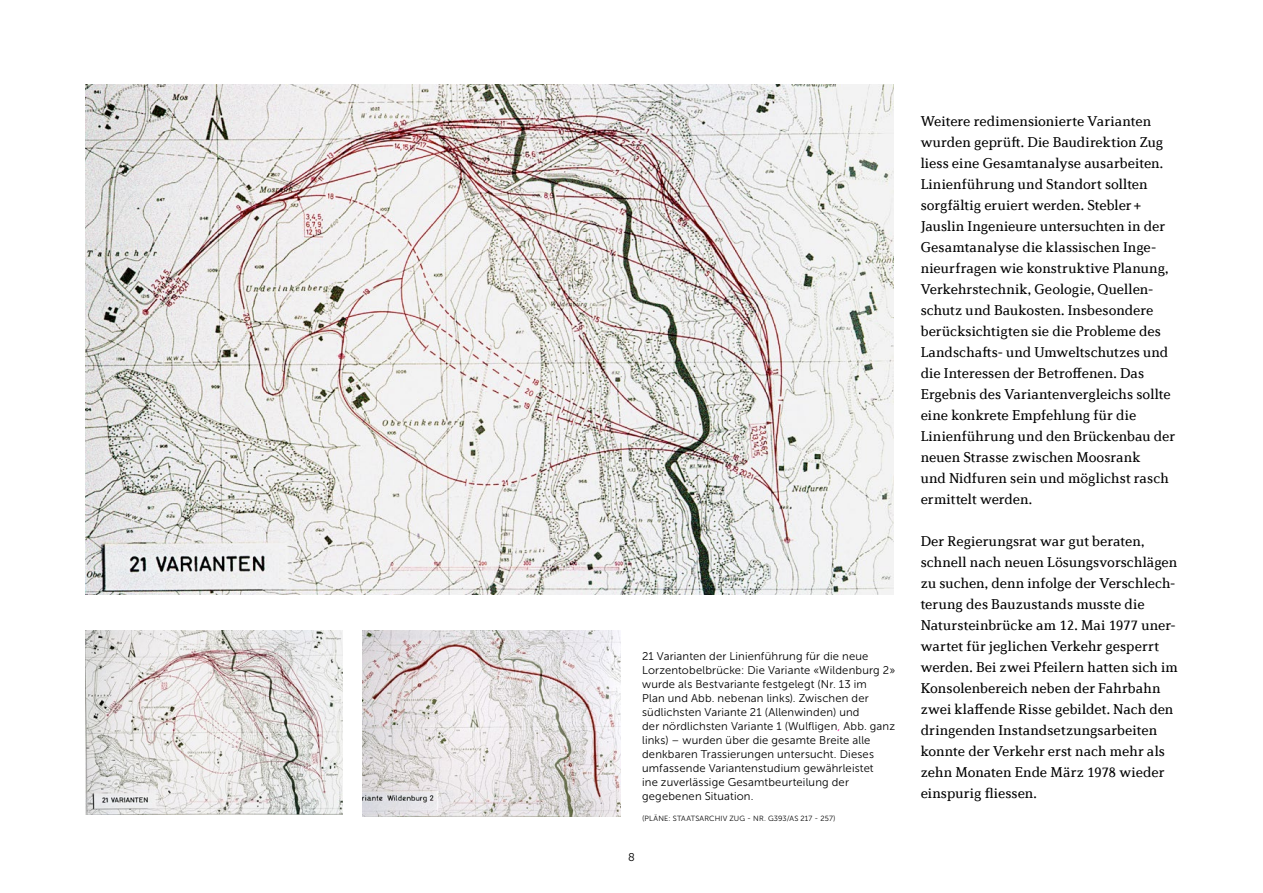
<style>
.page{position:relative;width:1263px;height:893px;background:#fff}
.page>*{position:absolute;margin:0;border:0;box-sizing:border-box;transform-origin:0 0}
.t1{font:15px/21px "Diverda Serif Com";color:#000}
.Bildlegende{font:11.25px/14.1px "Museo Sans 300";letter-spacing:.015em;color:#000}
.Quelle{font:7.5px "Museo Sans 300";letter-spacing:.025em;color:#000}
.s1{color:#ec008c}
</style>
<div class="page">
<img style="left:85px;top:85px;width:808px;height:509px">
<img style="left:85px;top:630px;width:257px;height:185px">
<img style="left:363px;top:630px;width:257px;height:186px">
<p class="Bildlegende" style="left:642px;top:649px;width:228px">21 Varianten der Linienführung für die neue</p>
<p class="Bildlegende" style="left:642px;top:663px;width:255px">Lorzentobelbrücke: Die Variante «Wildenburg 2» wurde als Bestvariante festgelegt (Nr. 13 im<br>Plan und Abb. nebenan links). Zwischen der südlichsten Variante 21 (Allenwinden) und<br>der nördlichsten Variante 1 (Wulfligen<span class="s1">,</span> Abb. ganz links) – wurden über die gesamte Breite alle denkbaren Trassierungen untersucht. Dieses umfassende Variantenstudium gewährleistet<br>ine zuverlässige Gesamtbeurteilung der gegebenen Situation.</p>
<p class="Quelle" style="left:642px;top:814px;width:195px">(PLÄNE: STAATSARCHIV ZUG - NR. G393/AS 217 - 257)</p>
<p class="Bildlegende" style="left:628px;top:850px;width:8px">8</p>
<p class="t1" style="left:921px;top:110px;width:256px">Weitere redimensionierte Varianten wurden geprüft. Die Baudirektion Zug liess eine Gesamtanalyse ausarbeiten.<br>Linienführung und Standort sollten sorgfältig eruiert werden. Stebler+ Jauslin Ingenieure untersuchten in der Gesamtanalyse die klassischen Inge&shy;nieurfragen wie konstruktive Planung, Verkehrstechnik, Geologie, Quellen&shy;schutz und Baukosten. Insbesondere berücksichtigten sie die Probleme des Landschafts- und Umweltschutzes und die Interessen der Betroffenen. Das Ergebnis des Variantenvergleichs sollte eine konkrete Empfehlung für die Linienführung und den Brückenbau der neuen Strasse zwischen Moosrank<br>und Nidfuren sein und möglichst rasch ermittelt werden.</p>
<p class="t1" style="left:921px;top:530px;width:259px">Der Regierungsrat war gut beraten, schnell nach neuen Lösungsvorschlägen zu suchen, denn infolge der Verschlech&shy;terung des Bauzustands musste die Natursteinbrücke am 12. Mai 1977 uner&shy;wartet für jeglichen Verkehr gesperrt werden. Bei zwei Pfeilern hatten sich im Konsolenbereich neben der Fahrbahn zwei klaffende Risse gebildet. Nach den dringenden Instandsetzungsarbeiten konnte der Verkehr erst nach mehr als zehn Monaten Ende März 1978 wieder einspurig fliessen.</p>
</div>
